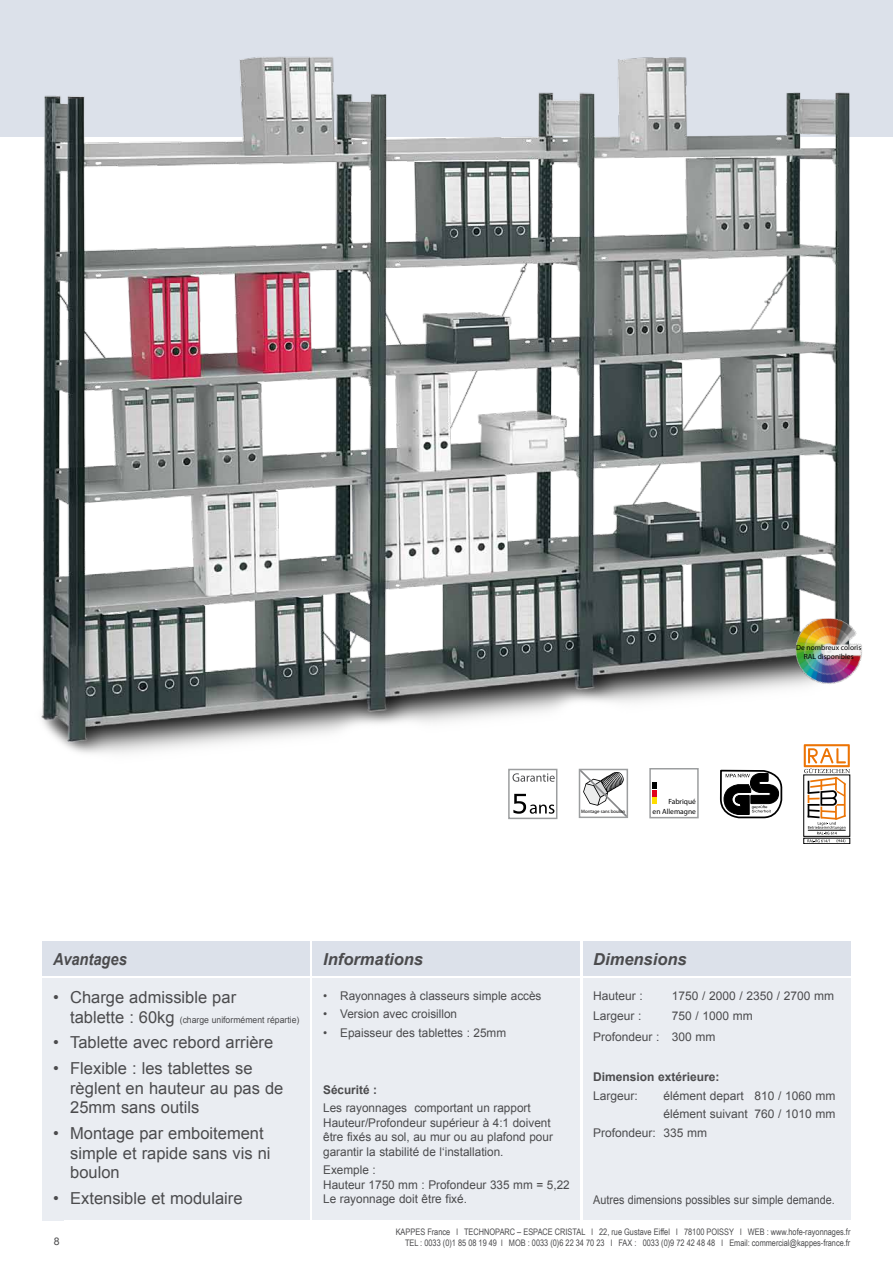
<style>
.page{position:relative;width:893px;height:1263px;background:#fff}
.page>*{position:absolute;margin:0;border:0;box-sizing:border-box;transform-origin:0 0}
.t1{font:16.5px/19.8px "Arial";color:#4b4b4d}
.t2{font:italic 700 16.5px "Arial";color:#4b4b4d}
.t3{font:italic 700 16.5px "Arial";color:#4b4b4d;scale:.89 1}
.t4{font:12px/14.4px "Arial";color:#4b4b4d}
.t5{font:12px "Arial";color:#4b4b4d;scale:.9 1}
.t6{font:700 12px "Arial";color:#4b4b4d}
.t7{font:10.5px "Arial";color:#4b4b4d}
.t8{font:9px/10.8px "Arial Narrow";color:#4b4b4d;text-align:right}
.t9{font:9px "Arial";color:#4b4b4d;scale:.96 1}
.t10{font:7.5px/9px "Myriad Pro";color:#000;text-align:center}
.t11{font:4.8px "Myriad Pro";color:#000}
.s1{font-size:16.5px}
</style>
<div class="page">
<div style="left:0;top:0;width:893px;height:136px;background:#dce1ea"></div>
<img style="left:0;top:56px;width:879px;height:788px">
<div style="left:43px;top:942px;width:267px;height:34px;background:#dce1ea"></div>
<div style="left:43px;top:978px;width:267px;height:242px;background:#eaedf2"></div>
<div style="left:313px;top:942px;width:267px;height:34px;background:#dce1ea"></div>
<div style="left:583px;top:942px;width:267px;height:34px;background:#dce1ea"></div>
<div style="left:313px;top:978px;width:267px;height:242px;background:#eaedf2"></div>
<div style="left:583px;top:978px;width:267px;height:242px;background:#eaedf2"></div>
<svg style="left:720px;top:770px;width:62px;height:48px"></svg>
<div style="left:803px;top:838px;width:47px;height:6px;border:1px solid #000"></div>
<svg style="left:804px;top:744px;width:46px;height:99px"></svg>
<svg style="left:582px;top:772px;width:43px;height:43px"></svg>
<div style="left:579px;top:769px;width:49px;height:49px;border:2px solid #9c9e9f"></div>
<div style="left:509px;top:770px;width:47px;height:47px;background:#fff"></div>
<svg style="left:513px;top:794px;width:41px;height:20px"></svg>
<svg style="left:512px;top:773px;width:42px;height:9px"></svg>
<div style="left:508px;top:769px;width:49px;height:50px;border:2px solid #9c9e9f"></div>
<div style="left:651px;top:770px;width:46px;height:46px;background:#fff"></div>
<svg style="left:653px;top:782px;width:4px;height:22px"></svg>
<div style="left:649px;top:768px;width:50px;height:50px;border:2px solid #9c9e9f"></div>
<img style="left:795px;top:618px;width:67px;height:67px">
<p class="t10" style="left:796px;top:643px;width:67px">De nombreux coloris<br>RAL disponibles</p>
<p class="t10" style="left:668px;top:797px;width:29px">Fabriqué</p>
<p class="t11" style="left:581px;top:808px;width:46px">Montage sans boulon</p>
<p class="t10" style="left:653px;top:806px;width:45px">en Allemagne</p>
<h1 class="t3" style="left:53px;top:948px;width:85px">Avantages</h1>
<h1 class="t1" style="left:53px;top:987px;width:185px">• Charge admissible par</h1>
<p class="t9" style="left:70px;top:1013px;width:240px"><span class="s1">tablette : 60kg</span> (charge uniformément répartie)</p>
<h1 class="t1" style="left:53px;top:1033px;width:222px">• tablette avec rebord arrière</h1>
<h1 class="t1" style="left:70px;top:1058px;width:215px;text-indent:-17px">• Flexible : les tablettes se règlent en hauteur au pas de<br>25mm sans outils</h1>
<h1 class="t1" style="left:70px;top:1123px;width:202px;text-indent:-17px">• montage par emboitement simple et rapide sans vis ni boulon</h1>
<h1 class="t1" style="left:53px;top:1188px;width:191px">• extensible et modulaire</h1>
<p class="t7" style="left:54px;top:1234px;width:7px">8</p>
<h1 class="t2" style="left:323px;top:948px;width:101px">Informations</h1>
<h1 class="t2" style="left:593px;top:948px;width:95px">Dimensions</h1>
<p class="t4" style="left:323px;top:988px;width:220px">• Rayonnages à classeurs simple accès</p>
<p class="t4" style="left:323px;top:1007px;width:135px">• Version avec croisillon</p>
<p class="t4" style="left:323px;top:1025px;width:185px">• epaisseur des tablettes : 25mm</p>
<p class="t4" style="left:593px;top:988px;width:51px">hauteur :</p>
<p class="t4" style="left:672px;top:988px;width:164px">1750 / 2000 / 2350 / 2700 mm</p>
<p class="t4" style="left:593px;top:1009px;width:50px">largeur :</p>
<p class="t4" style="left:593px;top:1006px;width:161px;line-height:20.9px;text-indent:79px">750 / 1000 mm profondeur : 300 mm</p>
<p class="t6" style="left:593px;top:1069px;width:128px">Dimension extérieure:</p>
<p class="t4" style="left:593px;top:1088px;width:46px">largeur:</p>
<p class="t4" style="left:663px;top:1088px;width:174px">élément depart 810 / 1060 mm</p>
<p class="t4" style="left:663px;top:1107px;width:174px">élément suivant 760 / 1010 mm</p>
<p class="t4" style="left:593px;top:1126px;width:115px">profondeur: 335 mm</p>
<p class="t6" style="left:323px;top:1082px;width:55px">Sécurité :</p>
<p class="t4" style="left:323px;top:1101px;width:231px">les rayonnages comportant un rapport hauteur/profondeur supérieur à 4:1 doivent être fixés au sol, au mur ou au plafond pour garantir la stabilité de l‘installation.</p>
<p class="t4" style="left:323px;top:1163px;width:248px">exemple :<br>hauteur 1750 mm : profondeur 335 mm = 5,22 le rayonnage doit être fixé.</p>
<p class="t5" style="left:593px;top:1191px;width:270px">autres dimensions possibles sur simple demande.</p>
<p class="t8" style="left:396px;top:1226px;width:456px">KAPPES France l Technoparc – Espace Cristal l 22, rue Gustave Eiffel l 78100 POISSY l WEB : www.hofe-rayonnages.fr<br>TEL : 0033 (0)1 85 08 19 49 l MOB : 0033 (0)6 22 34 70 23 l FAX : 0033 (0)9 72 42 48 48 l Email: commercial@kappes-france.fr</p>
</div>
